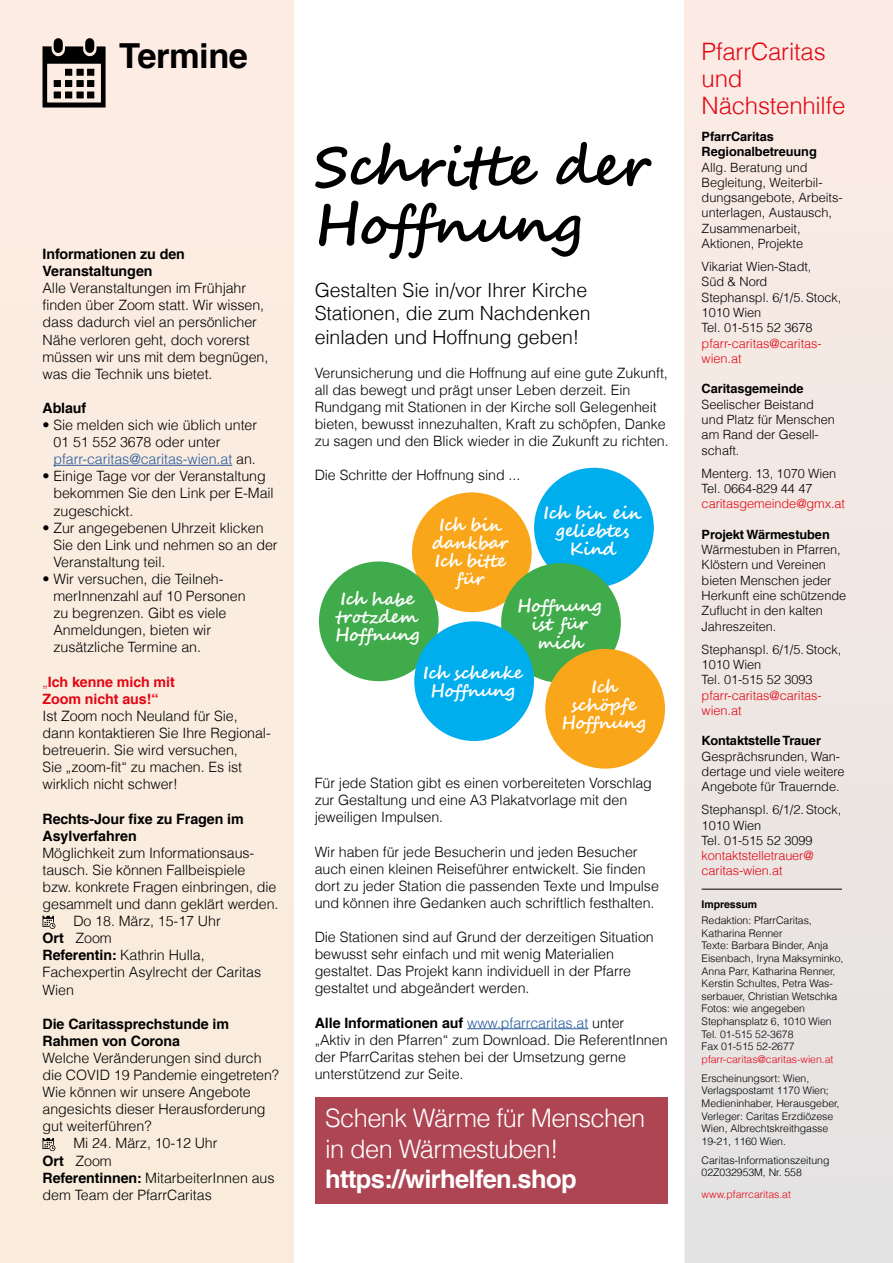
<style>
.page{position:relative;width:893px;height:1263px;background:#fff}
.page>*{position:absolute;margin:0;border:0;box-sizing:border-box;transform-origin:0 0}
.t1{font:700 55.5px/58.5px "Segoe Script";letter-spacing:-.025em;color:#000}
.t2{font:700 34.5px "Helvetica LT Com";letter-spacing:-.015em;color:#000}
.t3{font:300 25.5px/30.6px "Helvetica LT Com";letter-spacing:-.025em;color:#fff}
.t4{font:700 25.5px "Helvetica LT Com";letter-spacing:-.025em;color:#fff}
.t5{font:300 24px/27px "Helvetica LT Com";letter-spacing:-.01em;color:#e30613}
.t6{font:300 19.5px/23.4px "Helvetica LT Com";letter-spacing:-.005em;color:#000}
.t7{font:700 17.55px/18px "Segoe Script";letter-spacing:-.025em;color:#fff;text-align:center}
.t8{font:300 14.25px/17.1px "Helvetica LT Com";letter-spacing:-.005em;color:#000}
.t9{font:700 14.25px/17.1px "Helvetica LT Com";letter-spacing:-.005em;color:#000}
.t10{font:700 14.25px/17.1px "Helvetica LT Com";letter-spacing:-.005em;color:#e30613}
.t11{font:300 12.75px/15.3px "Helvetica LT Com";letter-spacing:-.005em;color:#000}
.t12{font:300 12.75px/15.3px "Helvetica LT Com";letter-spacing:-.005em;color:#e30613}
.t13{font:700 12.75px/15.3px "Helvetica LT Com";letter-spacing:-.005em;color:#000}
.t14{font:300 10.5px/12.6px "Helvetica LT Com";letter-spacing:-.005em;color:#000}
.t15{font:300 10.5px "Helvetica LT Com";letter-spacing:-.005em;color:#e30613}
.t16{font:700 10.5px "Helvetica LT Com";letter-spacing:-.005em;color:#000}
.s1{color:#275b9b}
.s2{font-weight:300}
.s3{font-weight:700}
</style>
<div class="page">
<div style="left:685px;top:0;width:208px;height:1263px;background:#efe7e3"></div>
<div style="left:0;top:0;width:293px;height:1263px;background:#f9eddb"></div>
<hr style="left:53px;top:465px;width:179px;height:1px;background:#275b9b">
<svg style="left:43px;top:38px;width:63px;height:70px"></svg>
<svg style="left:43px;top:916px;width:12px;height:13px"></svg>
<div style="left:315px;top:1097px;width:353px;height:106px;background:#ad4553"></div>
<hr style="left:702px;top:889px;width:140px;height:1px;background:#000">
<svg style="left:43px;top:1138px;width:12px;height:13px"></svg>
<hr style="left:467px;top:1028px;width:121px;height:1px;background:#275b9b">
<div style="left:534px;top:468px;width:120px;height:119px;background:#00aded;border-radius:50%"></div>
<div style="left:412px;top:492px;width:120px;height:120px;background:#faa61a;border-radius:50%"></div>
<div style="left:501px;top:563px;width:120px;height:120px;background:#40ab4a;border-radius:50%"></div>
<div style="left:545px;top:649px;width:120px;height:120px;background:#faa61a;border-radius:50%"></div>
<div style="left:319px;top:561px;width:120px;height:120px;background:#40ab4a;border-radius:50%"></div>
<div style="left:414px;top:621px;width:120px;height:120px;background:#00aded;border-radius:50%"></div>
<h2 class="t2" style="left:119px;top:35px;width:131px">Termine</h2>
<p class="t9" style="left:43px;top:245px;width:144px">Informationen zu den<br>Veranstaltungen</p>
<p class="t8" style="left:43px;top:279px;width:227px">Alle Veranstaltungen im Frühjahr finden über Zoom statt. Wir wissen, dass dadurch viel an persönlicher<br>Nähe verloren geht, doch vorerst müssen wir uns mit dem begnügen, was die Technik uns bietet.</p>
<p class="t9" style="left:43px;top:399px;width:45px">Ablauf</p>
<p class="t8" style="left:53px;top:416px;width:205px;text-indent:-11px">• Sie melden sich wie üblich unter<br>01 51 552 3678 oder unter <span class="s1">pfarr-caritas@caritas-wien.at</span> an.</p>
<p class="t8" style="left:53px;top:468px;width:222px;text-indent:-11px">• Einige Tage vor der Veranstaltung bekommen Sie den Link per E-Mail zugeschickt.</p>
<p class="t8" style="left:53px;top:519px;width:226px;text-indent:-11px">• Zur angegebenen Uhrzeit klicken<br>Sie den Link und nehmen so an der<br>Veranstaltung teil.</p>
<p class="t8" style="left:53px;top:570px;width:194px;text-indent:-11px">• Wir versuchen, die Teilneh&shy;merInnenzahl auf 10 Personen zu begrenzen. Gibt es viele<br>Anmeldungen, bieten wir zusätzliche Termine an.</p>
<p class="t10" style="left:43px;top:673px;width:134px"><span class="s2">„</span>Ich kenne mich mit<br>Zoom nicht aus!“</p>
<p class="t8" style="left:43px;top:707px;width:230px">Ist Zoom noch Neuland für Sie, dann kontaktieren Sie Ihre Regional&shy;betreuerin. Sie wird versuchen,<br>Sie „zoom-fit“ zu machen. Es ist wirklich nicht schwer!</p>
<p class="t9" style="left:43px;top:810px;width:203px">Rechts-Jour fixe zu Fragen im<br>Asylverfahren</p>
<p class="t8" style="left:43px;top:844px;width:213px">Möglichkeit zum Informationsaus-</p>
<p class="t8" style="left:43px;top:861px;width:204px">tausch. Sie können Fallbeispiele</p>
<p class="t8" style="left:43px;top:878px;width:236px">bzw. konkrete Fragen einbringen, die</p>
<p class="t8" style="left:43px;top:895px;width:238px">gesammelt und dann geklärt werden.</p>
<p class="t8" style="left:73px;top:912px;width:149px">Do 18. März, 15-17 Uhr</p>
<p class="t8" style="left:43px;top:929px;width:71px"><span class="s3">Ort</span> Zoom</p>
<p class="t8" style="left:43px;top:946px;width:164px"><span class="s3">Referentin:</span> Kathrin Hulla,</p>
<p class="t8" style="left:43px;top:964px;width:220px">Fachexpertin Asylrecht der Caritas</p>
<p class="t8" style="left:43px;top:981px;width:33px">Wien</p>
<p class="t9" style="left:43px;top:1015px;width:188px">Die Caritassprechstunde im<br>Rahmen von Corona</p>
<p class="t8" style="left:43px;top:1049px;width:221px">Welche Veränderungen sind durch</p>
<p class="t8" style="left:43px;top:1066px;width:238px">die COVID 19 Pandemie eingetreten?</p>
<p class="t8" style="left:43px;top:1083px;width:210px">Wie können wir unsere Angebote</p>
<p class="t8" style="left:43px;top:1100px;width:225px">angesichts dieser Herausforderung</p>
<p class="t8" style="left:43px;top:1117px;width:110px">gut weiterführen?</p>
<p class="t8" style="left:73px;top:1135px;width:146px">Mi 24. März, 10-12 Uhr</p>
<p class="t8" style="left:43px;top:1152px;width:71px"><span class="s3">Ort</span> Zoom</p>
<p class="t8" style="left:43px;top:1169px;width:234px"><span class="s3">Referentinnen:</span> MitarbeiterInnen aus</p>
<p class="t8" style="left:43px;top:1186px;width:171px">dem Team der PfarrCaritas</p>
<h1 class="t1" style="left:315px;top:138px;width:338px">Schritte der<br>Hoffnung</h1>
<h3 class="t6" style="left:315px;top:278px;width:277px">Gestalten Sie in/vor Ihrer Kirche<br>Stationen, die zum Nachdenken einladen und Hoffnung geben!</h3>
<p class="t8" style="left:315px;top:364px;width:356px">Verunsicherung und die Hoffnung auf eine gute Zukunft, all das bewegt und prägt unser Leben derzeit. Ein Rundgang mit Stationen in der Kirche soll Gelegenheit bieten, bewusst innezuhalten, Kraft zu schöpfen, Danke zu sagen und den Blick wieder in die Zukunft zu richten.</p>
<p class="t8" style="left:315px;top:467px;width:207px">Die Schritte der Hoffnung sind ...</p>
<p class="t7" style="left:544px;top:504px;width:100px">Ich bin ein geliebtes<br>Kind</p>
<p class="t7" style="left:432px;top:516px;width:78px">Ich bin dankbar<br>Ich bitte für</p>
<p class="t7" style="left:335px;top:590px;width:86px">Ich habe trotzdem<br>Hoffnung</p>
<p class="t7" style="left:517px;top:597px;width:86px">Hoffnung ist für mich</p>
<p class="t7" style="left:561px;top:678px;width:86px">Ich schöpfe<br>Hoffnung</p>
<p class="t7" style="left:423px;top:664px;width:101px">Ich schenke<br>Hoffnung</p>
<p class="t8" style="left:315px;top:774px;width:339px">Für jede Station gibt es einen vorbereiteten Vorschlag zur Gestaltung und eine A3 Plakatvorlage mit den jeweiligen Impulsen.</p>
<p class="t8" style="left:315px;top:843px;width:346px">Wir haben für jede Besucherin und jeden Besucher auch einen kleinen Reiseführer entwickelt. Sie finden dort zu jeder Station die passenden Texte und Impulse und können ihre Gedanken auch schriftlich festhalten.</p>
<p class="t8" style="left:315px;top:928px;width:341px">Die Stationen sind auf Grund der derzeitigen Situation bewusst sehr einfach und mit wenig Materialien gestaltet. Das Projekt kann individuell in der Pfarre gestaltet und abgeändert werden.</p>
<p class="t8" style="left:315px;top:1014px;width:354px"><span class="s3">Alle Informationen auf</span> <span class="s1">www.pfarrcaritas.at</span> unter<br>„Aktiv in den Pfarren“ zum Download. Die ReferentInnen der PfarrCaritas stehen bei der Umsetzung gerne unterstützend zur Seite.</p>
<h3 class="t3" style="left:325px;top:1102px;width:322px">Schenk Wärme für Menschen in den Wärmestuben!</h3>
<h3 class="t4" style="left:325px;top:1164px;width:253px">https://wirhelfen.shop</h3>
<h3 class="t5" style="left:702px;top:38px;width:145px">PfarrCaritas und<br>Nächstenhilfe</h3>
<p class="t13" style="left:702px;top:129px;width:117px">PfarrCaritas<br>Regionalbetreuung</p>
<p class="t11" style="left:702px;top:159px;width:143px">Allg. Beratung und<br>Begleitung, Weiterbil&shy;dungsangebote, Arbeits&shy;unterlagen, Austausch,<br>Zusammenarbeit,<br>Aktionen, Projekte</p>
<p class="t11" style="left:702px;top:259px;width:141px">Vikariat Wien-Stadt,<br>Süd &amp; Nord<br>Stephanspl. 6/1/5. Stock,<br>1010 Wien<br>Tel. 01-515 52 3678</p>
<p class="t12" style="left:702px;top:335px;width:122px">pfarr-caritas@caritas&shy;wien.at</p>
<p class="t13" style="left:702px;top:381px;width:103px">Caritasgemeinde</p>
<p class="t11" style="left:702px;top:396px;width:135px">Seelischer Beistand und Platz für Menschen am Rand der Gesell&shy;schaft.</p>
<p class="t11" style="left:702px;top:465px;width:136px">Menterg. 13, 1070 Wien<br>Tel. 0664-829 44 47</p>
<p class="t12" style="left:702px;top:496px;width:145px">caritasgemeinde@gmx.at</p>
<p class="t13" style="left:702px;top:527px;width:130px">Projekt Wärmestuben</p>
<p class="t11" style="left:702px;top:542px;width:146px">Wärmestuben in Pfarren,<br>Klöstern und Vereinen bieten Menschen jeder<br>Herkunft eine schützende<br>Zuflucht in den kalten<br>Jahreszeiten.</p>
<p class="t11" style="left:702px;top:641px;width:141px">Stephanspl. 6/1/5. Stock,<br>1010 Wien<br>Tel. 01-515 52 3093</p>
<p class="t12" style="left:702px;top:687px;width:122px">pfarr-caritas@caritas&shy;wien.at</p>
<p class="t13" style="left:702px;top:733px;width:121px">Kontaktstelle Trauer</p>
<p class="t11" style="left:702px;top:748px;width:145px">Gesprächsrunden, Wan&shy;dertage und viele weitere<br>Angebote für Trauernde.</p>
<p class="t11" style="left:702px;top:802px;width:141px">Stephanspl. 6/1/2. Stock,<br>1010 Wien<br>Tel. 01-515 52 3099</p>
<p class="t12" style="left:702px;top:848px;width:113px">kontaktstelletrauer@ caritas-wien.at</p>
<p class="t16" style="left:702px;top:898px;width:57px">Impressum</p>
<p class="t14" style="left:702px;top:914px;width:143px">Redaktion: PfarrCaritas,<br>Katharina Renner<br>Texte: Barbara Binder, Anja<br>Eisenbach, Iryna Maksyminko,<br>Anna Parr, Katharina Renner,<br>Kerstin Schultes, Petra Was&shy;serbauer, Christian Wetschka<br>Fotos: wie angegeben<br>Stephansplatz 6, 1010 Wien<br>Tel. 01-515 52-3678<br>Fax 01-515 52-2677</p>
<p class="t15" style="left:702px;top:1052px;width:133px">pfarr-caritas@caritas-wien.at</p>
<p class="t14" style="left:702px;top:1071px;width:139px">Erscheinungsort: Wien,<br>Verlagspostamt 1170 Wien;<br>Medieninhaber, Herausgeber,<br>Verleger: Caritas Erzdiözese<br>Wien, Albrechtskreithgasse<br>19-21, 1160 Wien.</p>
<p class="t14" style="left:702px;top:1153px;width:129px">Caritas-Informationszeitung<br>02Z032953M, Nr. 558</p>
<p class="t15" style="left:702px;top:1187px;width:91px">www.pfarrcaritas.at</p>
</div>
